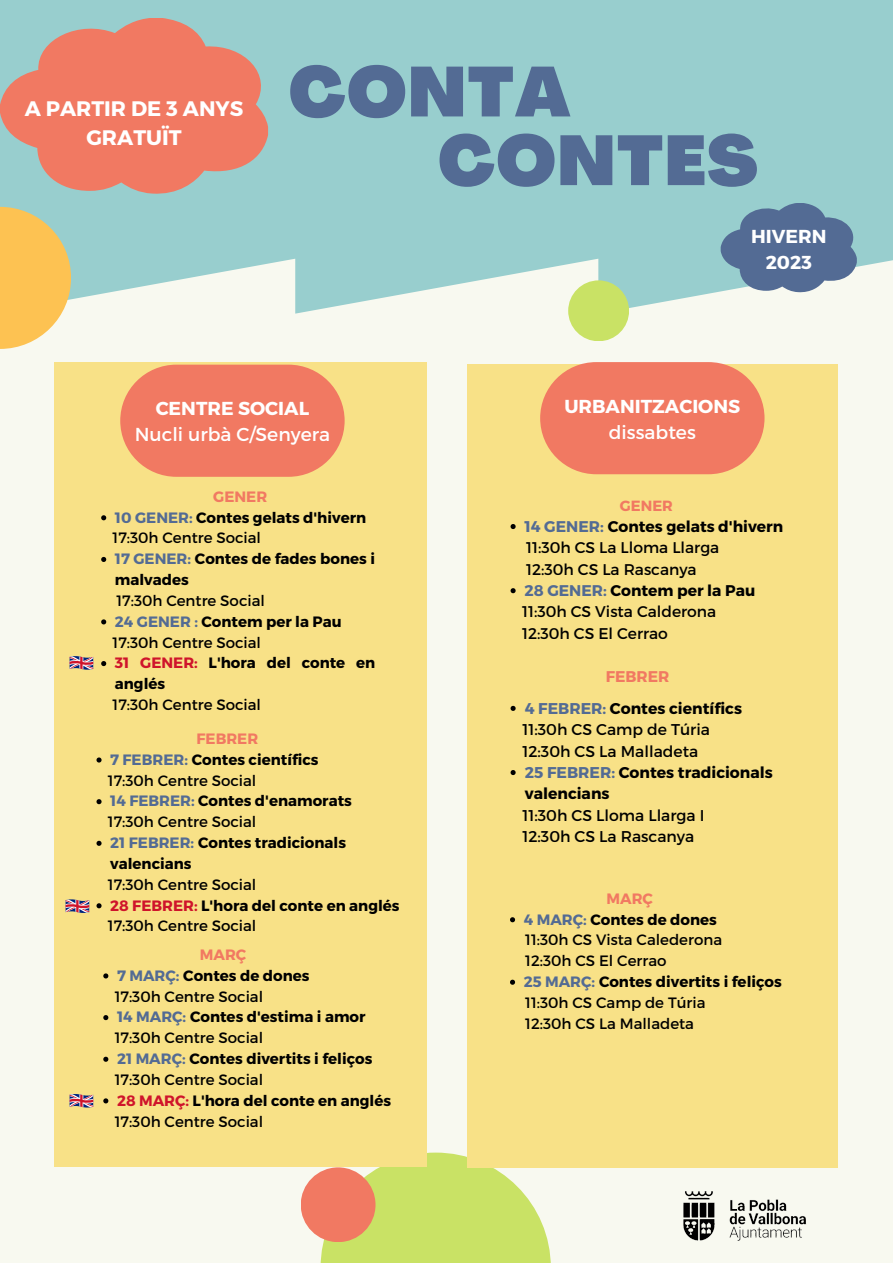
<style>
.page{position:relative;width:893px;height:1263px;background:#f8f9f0}
.page>*{position:absolute;margin:0;border:0;box-sizing:border-box;transform-origin:0 0}
.t1{font:900 69.22px/68.6px "Agrandir";letter-spacing:.01em;color:#536b94}
.t2{font:700 21px/29.2px "Montserrat";color:#fff;text-align:center}
.t3{font:700 18.75px/25.9px "Montserrat";color:#fff;text-align:center}
.t4{font:18.75px "Montserrat";color:#fff}
.t5{font:15.6px/21.4px "Montserrat";color:#000}
.t6{font:700 15.6px/21.4px "Montserrat";color:#000}
.t7{font:15.52px/21.4px "Montserrat";color:#000}
.t8{font:700 15.52px "Montserrat";color:#000}
.t9{font:700 15.52px "Montserrat";color:#f17962}
.t10{font:700 15px/20.9px "Montserrat";color:#000}
.t11{font:15px/20.9px "Montserrat";color:#000}
.t12{font:700 15px "Montserrat";color:#f17962}
.t13{font:700 14.77px "Montserrat";color:#f17962}
.s1{color:#536b94}
.s2{color:#cf142b}
</style>
<div class="page">
<svg style="left:0;top:0;width:893px;height:314px;background:#a1d2d1"></svg>
<div style="left:568px;top:280px;width:61px;height:61px;background:#c9e265;border-radius:50%"></div>
<svg style="left:0;top:207px;width:71px;height:142px;background:#f1c970"></svg>
<div style="left:320px;top:1152px;width:231px;height:111px;background:#c9e265"></div>
<div style="left:301px;top:1167px;width:74px;height:75px;background:#f17962;border-radius:50%"></div>
<svg style="left:0;top:18px;width:268px;height:176px;background:#d98f7e"></svg>
<div style="left:54px;top:362px;width:373px;height:804px;background:#f8e187"></div>
<div style="left:467px;top:365px;width:370px;height:802px;background:#f8e187"></div>
<div style="left:120px;top:365px;width:225px;height:112px;background:#f17962;border-radius:56px"></div>
<div style="left:540px;top:362px;width:224px;height:112px;background:#f17962;border-radius:56px"></div>
<svg style="left:70px;top:656px;width:23px;height:14px"></svg>
<svg style="left:101px;top:515px;width:5px;height:5px"></svg>
<svg style="left:101px;top:557px;width:5px;height:5px"></svg>
<svg style="left:101px;top:619px;width:5px;height:5px"></svg>
<svg style="left:101px;top:661px;width:5px;height:5px"></svg>
<svg style="left:96px;top:757px;width:6px;height:5px"></svg>
<svg style="left:96px;top:799px;width:6px;height:5px"></svg>
<svg style="left:96px;top:841px;width:6px;height:5px"></svg>
<svg style="left:96px;top:903px;width:6px;height:5px"></svg>
<svg style="left:103px;top:973px;width:5px;height:5px"></svg>
<svg style="left:103px;top:1015px;width:5px;height:5px"></svg>
<svg style="left:103px;top:1057px;width:5px;height:5px"></svg>
<svg style="left:103px;top:1098px;width:5px;height:5px"></svg>
<svg style="left:66px;top:899px;width:23px;height:14px"></svg>
<svg style="left:70px;top:1094px;width:23px;height:14px"></svg>
<svg style="left:720px;top:203px;width:137px;height:89px;background:#6b87a5"></svg>
<svg style="left:510px;top:524px;width:5px;height:5px"></svg>
<svg style="left:510px;top:588px;width:5px;height:5px"></svg>
<svg style="left:510px;top:706px;width:5px;height:5px"></svg>
<svg style="left:510px;top:770px;width:5px;height:5px"></svg>
<svg style="left:510px;top:917px;width:5px;height:5px"></svg>
<svg style="left:510px;top:980px;width:5px;height:5px"></svg>
<img style="left:683px;top:1191px;width:123px;height:50px">
<h2 class="t2" style="left:25px;top:93px;width:220px">A PARTIR DE 3 ANYS<br>GRATUÏT</h2>
<h1 class="t1" style="left:438px;top:65px;width:321px;text-indent:-149px">CONTA<br>CONTES</h1>
<p class="t3" style="left:751px;top:222px;width:77px">HIVERN<br>2023</p>
<p class="t3" style="left:156px;top:395px;width:155px">CENTRE SOCIAL</p>
<p class="t4" style="left:135px;top:422px;width:197px">Nucli urbà C/Senyera</p>
<p class="t12" style="left:213px;top:487px;width:56px">GENER</p>
<p class="t11" style="left:113px;top:527px;width:150px">17:30h Centre Social</p>
<p class="t10" style="left:115px;top:506px;width:253px"><span class="s1">10 GENER:</span> Contes gelats d'hivern</p>
<p class="t10" style="left:115px;top:548px;width:262px"><span class="s1">17 GENER:</span> Contes de fades bones i malvades</p>
<p class="t10" style="left:115px;top:610px;width:228px"><span class="s1">24 GENER :</span> Contem per la Pau</p>
<p class="t10" style="left:115px;top:652px;width:262px"><span class="s2">31 GENER:</span> L'hora del conte en anglés</p>
<p class="t11" style="left:116px;top:589px;width:150px">17:30h Centre Social</p>
<p class="t11" style="left:113px;top:631px;width:150px">17:30h Centre Social</p>
<p class="t11" style="left:113px;top:693px;width:150px">17:30h Centre Social</p>
<p class="t12" style="left:196px;top:729px;width:63px">FEBRER</p>
<p class="t11" style="left:108px;top:769px;width:150px">17:30h Centre Social</p>
<p class="t11" style="left:108px;top:811px;width:150px">17:30h Centre Social</p>
<p class="t10" style="left:110px;top:748px;width:210px"><span class="s1">7 FEBRER:</span> Contes científics</p>
<p class="t10" style="left:110px;top:790px;width:243px"><span class="s1">14 FEBRER:</span> Contes d'enamorats</p>
<p class="t10" style="left:110px;top:831px;width:237px"><span class="s1">21 FEBRER:</span> Contes tradicionals valencians</p>
<p class="t10" style="left:110px;top:894px;width:291px"><span class="s2">28 FEBRER:</span> L'hora del conte en anglés</p>
<p class="t11" style="left:108px;top:873px;width:150px">17:30h Centre Social</p>
<p class="t11" style="left:108px;top:915px;width:150px">17:30h Centre Social</p>
<p class="t10" style="left:117px;top:964px;width:194px"><span class="s1">7 MARÇ:</span> Contes de dones</p>
<p class="t10" style="left:117px;top:1006px;width:250px"><span class="s1">14 MARÇ:</span> Contes d'estima i amor</p>
<p class="t10" style="left:117px;top:1047px;width:257px"><span class="s1">21 MARÇ:</span> Contes divertits i feliços</p>
<p class="t10" style="left:117px;top:1089px;width:276px"><span class="s2">28 MARÇ:</span> L'hora del conte en anglés</p>
<p class="t12" style="left:200px;top:945px;width:48px">MARÇ</p>
<p class="t11" style="left:115px;top:985px;width:150px">17:30h Centre Social</p>
<p class="t11" style="left:115px;top:1027px;width:150px">17:30h Centre Social</p>
<p class="t11" style="left:115px;top:1068px;width:150px">17:30h Centre Social</p>
<p class="t11" style="left:115px;top:1110px;width:150px">17:30h Centre Social</p>
<p class="t3" style="left:564px;top:392px;width:177px">URBANITZACIONS</p>
<p class="t4" style="left:609px;top:420px;width:88px">dissabtes</p>
<p class="t13" style="left:620px;top:496px;width:55px">GENER</p>
<p class="t7" style="left:526px;top:536px;width:195px">11:30h CS La Lloma Llarga<br>12:30h CS La Rascanya</p>
<p class="t7" style="left:522px;top:600px;width:196px">11:30h CS Vista Calderona<br>12:30h CS El Cerrao</p>
<p class="t9" style="left:605px;top:666px;width:65px">FEBRER</p>
<p class="t6" style="left:525px;top:697px;width:219px"><span class="s1">4 FEBRER:</span> Contes científics</p>
<p class="t8" style="left:524px;top:516px;width:260px"><span class="s1">14 GENER:</span> Contes gelats d'hivern</p>
<p class="t8" style="left:524px;top:580px;width:232px"><span class="s1">28 GENER:</span> Contem per la Pau</p>
<p class="t5" style="left:522px;top:718px;width:189px">11:30h CS Camp de Túria<br>12:30h CS La Malladeta</p>
<p class="t6" style="left:525px;top:761px;width:250px"><span class="s1">25 FEBRER:</span> Contes tradicionals valencians</p>
<p class="t5" style="left:522px;top:804px;width:184px">11:30h CS Lloma Llarga I<br>12:30h CS La Rascanya</p>
<p class="t12" style="left:606px;top:888px;width:48px">MARÇ</p>
<p class="t11" style="left:525px;top:929px;width:198px">11:30h CS Vista Calederona<br>12:30h CS El Cerrao</p>
<p class="t11" style="left:525px;top:991px;width:182px">11:30h CS Camp de Túria<br>12:30h CS La Malladeta</p>
<p class="t10" style="left:524px;top:908px;width:195px"><span class="s1">4 MARÇ:</span> Contes de dones</p>
<p class="t10" style="left:524px;top:970px;width:260px"><span class="s1">25 MARÇ:</span> Contes divertits i feliços</p>
</div>
